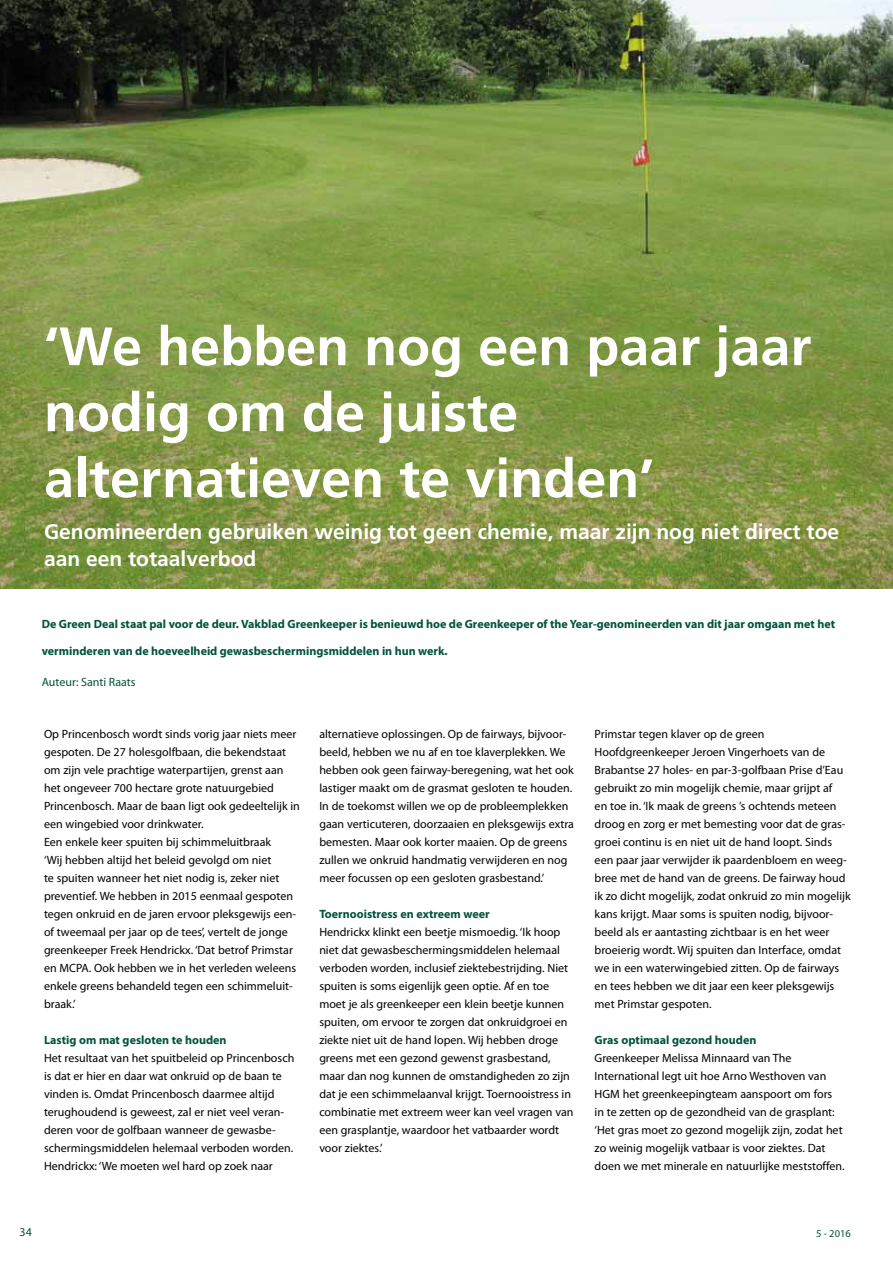
<style>
.page{position:relative;width:893px;height:1263px;background:#fff}
.page>*{position:absolute;margin:0;border:0;box-sizing:border-box;transform-origin:0 0}
.t1{font:700 54px/66px "Frutiger";color:#fff}
.t2{font:700 21px/27px "Frutiger";color:#fff}
.t3{font:12px/18px "Myriad Pro";color:#000}
.t4{font:700 12px "Myriad Pro";color:#00533d}
.t5{font:12px "Myriad Pro";color:#00533d}
.t6{font:10.5px "Myriad Pro";color:#00533d}
</style>
<div class="page">
<img style="left:0;top:0;width:893px;height:589px">
<h1 class="t1" style="left:44px;top:313px;width:769px">‘We hebben nog een paar jaar nodig om de juiste alternatieven te vinden’</h1>
<h2 class="t2" style="left:44px;top:518px;width:797px">Genomineerden gebruiken weinig tot geen chemie, maar zijn nog niet direct toe aan een totaalverbod</h2>
<p class="t4" style="left:42px;top:616px;width:795px">De Green Deal staat pal voor de deur. Vakblad Greenkeeper is benieuwd hoe de Greenkeeper of the Year-genomineerden van dit jaar omgaan met het</p>
<p class="t4" style="left:42px;top:643px;width:407px">verminderen van de hoeveelheid gewasbeschermingsmiddelen in hun werk.</p>
<p class="t5" style="left:42px;top:675px;width:95px">Auteur: Santi Raats</p>
<p class="t3" style="left:44px;top:725px;width:257px">Op Princenbosch wordt sinds vorig jaar niets meer gespoten. De 27 holesgolfbaan, die bekendstaat om zijn vele prachtige waterpartijen, grenst aan het ongeveer 700 hectare grote natuurgebied Princenbosch. Maar de baan ligt ook gedeeltelijk in een wingebied voor drinkwater.<br>Een enkele keer spuiten bij schimmeluitbraak<br>‘Wij hebben altijd het beleid gevolgd om niet<br>te spuiten wanneer het niet nodig is, zeker niet preventief. We hebben in 2015 eenmaal gespoten tegen onkruid en de jaren ervoor pleksgewijs een&shy;of tweemaal per jaar op de tees’, vertelt de jonge greenkeeper Freek Hendrickx. ‘Dat betrof Primstar en MCPA. Ook hebben we in het verleden weleens enkele greens behandeld tegen een schimmeluit&shy;braak.’</p>
<p class="t4" style="left:44px;top:1032px;width:184px">Lastig om mat gesloten te houden</p>
<p class="t3" style="left:44px;top:1049px;width:252px">Het resultaat van het spuitbeleid op Princenbosch is dat er hier en daar wat onkruid op de baan te vinden is. Omdat Princenbosch daarmee altijd terughoudend is geweest, zal er niet veel veran&shy;deren voor de golfbaan wanneer de gewasbe&shy;schermingsmiddelen helemaal verboden worden.<br>Hendrickx: ‘We moeten wel hard op zoek naar</p>
<p class="t3" style="left:319px;top:725px;width:256px">alternatieve oplossingen. Op de fairways, bijvoor&shy;beeld, hebben we nu af en toe klaverplekken. We hebben ook geen fairway-beregening, wat het ook lastiger maakt om de grasmat gesloten te houden.<br>In de toekomst willen we op de probleemplekken gaan verticuteren, doorzaaien en pleksgewijs extra bemesten. Maar ook korter maaien. Op de greens zullen we onkruid handmatig verwijderen en nog meer focussen op een gesloten grasbestand.’</p>
<p class="t4" style="left:319px;top:906px;width:172px">Toernooistress en extreem weer</p>
<p class="t3" style="left:319px;top:923px;width:256px">Hendrickx klinkt een beetje mismoedig. ‘Ik hoop niet dat gewasbeschermingsmiddelen helemaal verboden worden, inclusief ziektebestrijding. Niet spuiten is soms eigenlijk geen optie. Af en toe moet je als greenkeeper een klein beetje kunnen spuiten, om ervoor te zorgen dat onkruidgroei en ziekte niet uit de hand lopen. Wij hebben droge greens met een gezond gewenst grasbestand, maar dan nog kunnen de omstandigheden zo zijn dat je een schimmelaanval krijgt. Toernooistress in combinatie met extreem weer kan veel vragen van een grasplantje, waardoor het vatbaarder wordt voor ziektes.’</p>
<p class="t3" style="left:595px;top:725px;width:258px">Primstar tegen klaver op de green Hoofdgreenkeeper Jeroen Vingerhoets van de Brabantse 27 holes- en par-3-golfbaan Prise d’Eau gebruikt zo min mogelijk chemie, maar grijpt af<br>en toe in. ‘Ik maak de greens ’s ochtends meteen droog en zorg er met bemesting voor dat de gras&shy;groei continu is en niet uit de hand loopt. Sinds een paar jaar verwijder ik paardenbloem en weeg&shy;bree met de hand van de greens. De fairway houd ik zo dicht mogelijk, zodat onkruid zo min mogelijk kans krijgt. Maar soms is spuiten nodig, bijvoor&shy;beeld als er aantasting zichtbaar is en het weer broeierig wordt. Wij spuiten dan Interface, omdat we in een waterwingebied zitten. Op de fairways en tees hebben we dit jaar een keer pleksgewijs met Primstar gespoten.</p>
<p class="t4" style="left:595px;top:1032px;width:163px">Gras optimaal gezond houden</p>
<p class="t3" style="left:595px;top:1049px;width:251px">Greenkeeper Melissa Minnaard van The International legt uit hoe Arno Westhoven van HGM het greenkeepingteam aanspoort om fors in te zetten op de gezondheid van de grasplant: ‘Het gras moet zo gezond mogelijk zijn, zodat het zo weinig mogelijk vatbaar is voor ziektes. Dat doen we met minerale en natuurlijke meststoffen.</p>
<p class="t5" style="left:20px;top:1224px;width:14px">34</p>
<p class="t6" style="left:816px;top:1227px;width:36px">5 - 2016</p>
</div>
